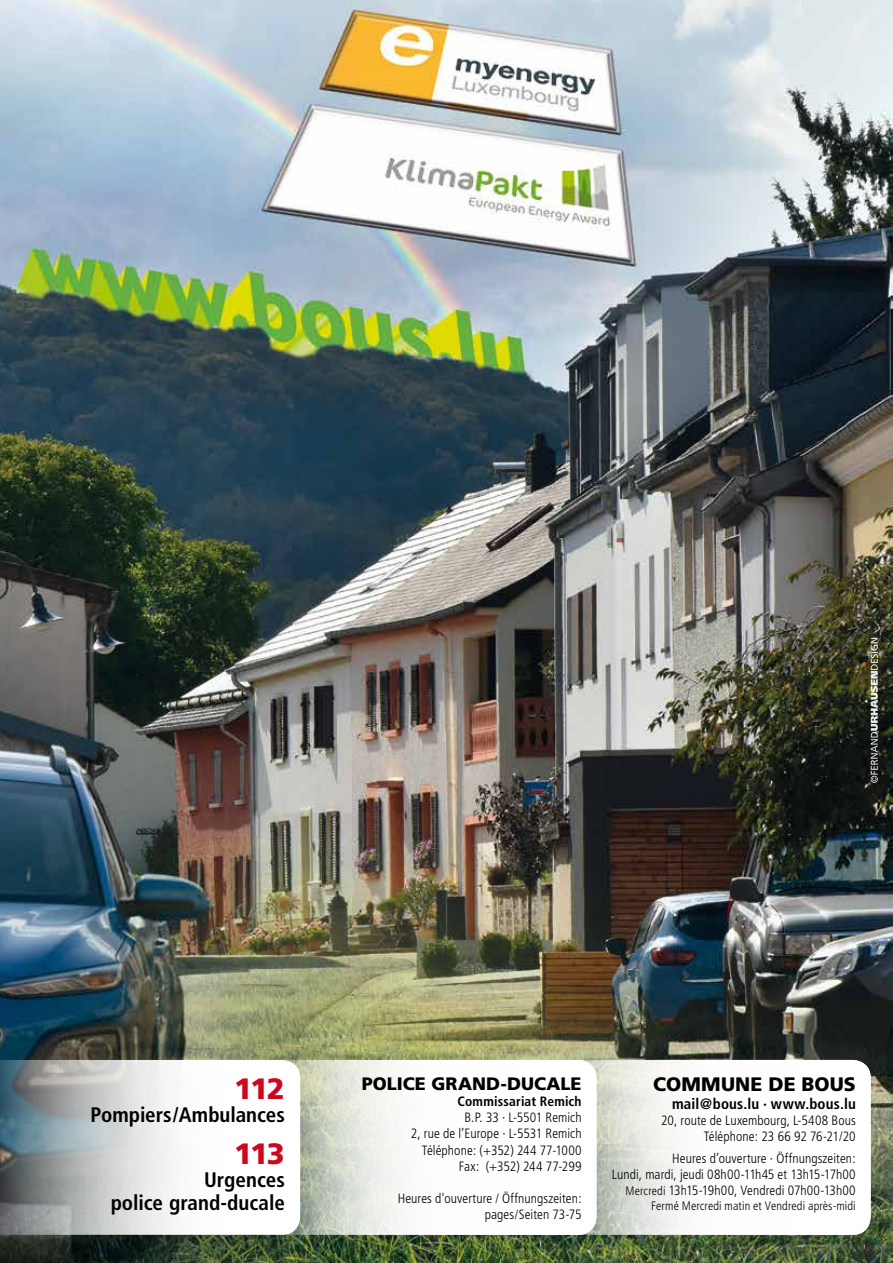
<style>
.page{position:relative;width:893px;height:1263px;background:#fff}
.page>*{position:absolute;margin:0;border:0;box-sizing:border-box;transform-origin:0 0}
.t1{font:900 29.4px "Frutiger";letter-spacing:-.06em;color:#cd071e}
.t2{font:700 condensed 21px/23.1px "Frutiger";color:#000;text-align:right}
.t3{font:900 19.5px "Frutiger";letter-spacing:.005em;color:#000}
.t4{font:900 18px "Frutiger";letter-spacing:.005em;color:#000}
.t5{font:700 condensed 15px "Frutiger";letter-spacing:.01em;color:#000}
.t6{font:300 condensed 13.5px/16.2px "Frutiger";letter-spacing:.005em;color:#000;text-align:right}
.t7{font:700 condensed 13.5px "Frutiger";letter-spacing:.015em;color:#000}
.t8{font:300 condensed 12.15px "Frutiger";letter-spacing:.01em;color:#000}
.s1{font-size:12.15px}
</style>
<div class="page">
<img style="left:0;top:0;width:893px;height:1263px">
<svg style="left:0;top:1060px;width:260px;height:175px"></svg>
<svg style="left:246px;top:1060px;width:350px;height:175px"></svg>
<svg style="left:520px;top:1060px;width:351px;height:175px"></svg>
<svg style="left:871px;top:638px;width:7px;height:145px"></svg>
<h1 class="t1" style="left:234px;top:1071px;width:52px">112</h1>
<h2 class="t2" style="left:91px;top:1103px;width:196px">Pompiers/Ambulances</h2>
<h1 class="t1" style="left:234px;top:1136px;width:52px">113</h1>
<h2 class="t2" style="left:111px;top:1168px;width:176px">Urgences<br>police grand-ducale</h2>
<h3 class="t4" style="left:362px;top:1072px;width:221px">POLICE GRAND-DUCALE</h3>
<p class="t7" style="left:458px;top:1093px;width:126px">Commissariat Remich</p>
<p class="t6" style="left:411px;top:1109px;width:172px">B.P. 33 · L-5501 Remich<br>2, rue de l’Europe · L-5531 Remich<br>Téléphone: (+352) 244 77-1000<br>Fax: (+352) 244 77-299</p>
<p class="t6" style="left:398px;top:1190px;width:185px">Heures d'ouverture / Öffnungszeiten: pages/Seiten 73-75</p>
<h3 class="t3" style="left:653px;top:1072px;width:204px">COMMUNE DE BOUS</h3>
<p class="t5" style="left:672px;top:1095px;width:185px">mail@bous.lu · www.bous.lu</p>
<p class="t6" style="left:661px;top:1112px;width:196px">20, route de Luxembourg, L-5408 Bous<br>Téléphone: 23 66 92 76-21/20</p>
<p class="t6" style="left:612px;top:1150px;width:245px">H eures d’ouverture · Öffnungszeiten:<br>Lundi, mardi, jeudi 08h00-11h45 et 13h15-17h00<br><span class="s1">Mercredi</span> 13h15-19h00, Vendredi 07h00-13h00</p>
<p class="t8" style="left:651px;top:1199px;width:206px">Fermé Mercredi matin et Vendredi après-midi</p>
</div>
